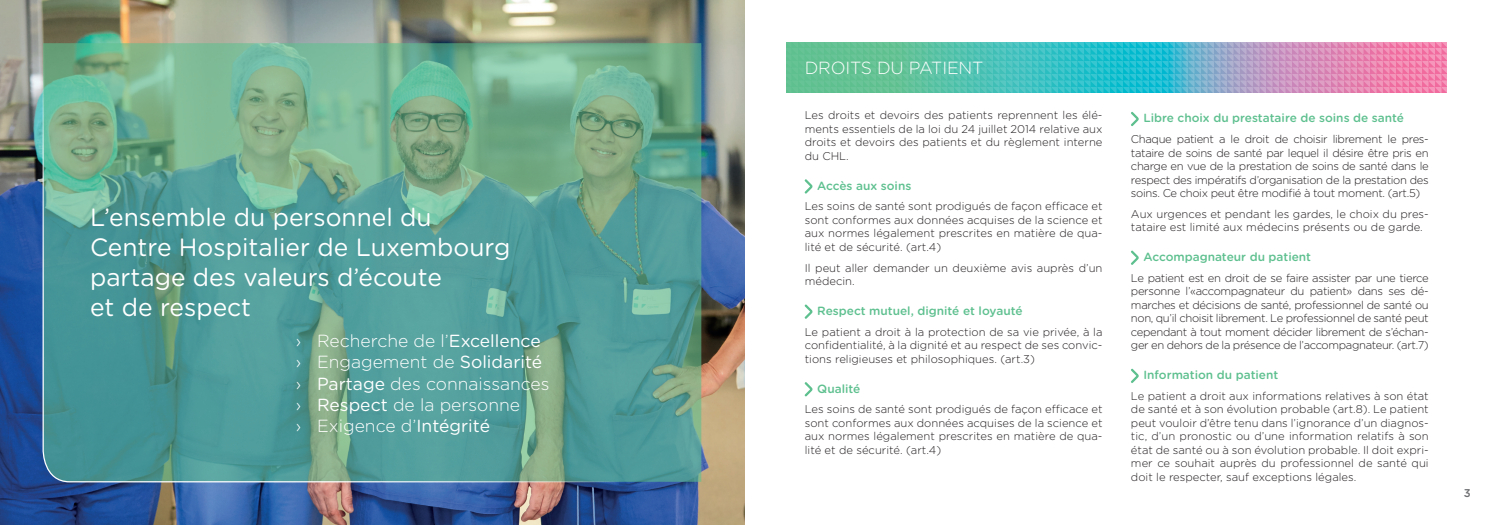
<style>
.page{position:relative;width:1489px;height:525px;background:#fff}
.page>*{position:absolute;margin:0;border:0;box-sizing:border-box;transform-origin:0 0}
.t1{font:25px/30px "Gotham Rounded";color:#fff}
.t2{font:300 17.5px "Gotham Rounded";color:#fff}
.Style_de_paragraphe{font:500 11.88px "Gotham Rounded";color:#5ec08f}
.Style_de_paragraphe-2{font:300 11.25px/13.5px "Gotham Rounded";color:#231f20;text-align:justify}
.t3{font:500 11.25px "Gotham Rounded";color:#6c6d70}
.s1{font-weight:400}
</style>
<div class="page">
<svg style="left:786px;top:42px;width:661px;height:51px"></svg>
<img style="left:0;top:0;width:744px;height:524px">
<svg style="left:42px;top:42px;width:660px;height:441px;background:#60a395"></svg>
<svg style="left:787px;top:43px;width:659px;height:49px;background:#7cafb6"></svg>
<svg style="left:804px;top:179px;width:9px;height:15px"></svg>
<svg style="left:804px;top:304px;width:9px;height:15px"></svg>
<svg style="left:804px;top:382px;width:9px;height:15px"></svg>
<svg style="left:1131px;top:111px;width:8px;height:16px"></svg>
<svg style="left:1131px;top:250px;width:8px;height:15px"></svg>
<svg style="left:1131px;top:368px;width:8px;height:15px"></svg>
<p class="t1" style="left:90px;top:201px;width:343px">L’ensemble du personnel du</p>
<p class="t1" style="left:90px;top:231px;width:422px">Centre Hospitalier de Luxembourg partage des valeurs d’écoute</p>
<p class="t1" style="left:90px;top:291px;width:163px">et de respect</p>
<p class="t2" style="left:296px;top:329px;width:246px">› Recherche de l’<span class="s1">Excellence</span></p>
<p class="t2" style="left:296px;top:350px;width:248px">› Engagement de <span class="s1">Solidarité</span></p>
<p class="t2" style="left:296px;top:371px;width:255px">› <span class="s1">Partage</span> des connaissances</p>
<p class="t2" style="left:296px;top:392px;width:226px">› <span class="s1">Respect</span> de la personne</p>
<p class="t2" style="left:296px;top:413px;width:196px">› Exigence d’<span class="s1">Intégrité</span></p>
<p class="t2" style="left:804px;top:56px;width:180px">DROITS DU PATIENT</p>
<p class="Style_de_paragraphe-2" style="left:804px;top:108px;width:299px">Les droits et devoirs des patients reprennent les élé&shy;ments essentiels de la loi du 24 juillet 2014 relative aux droits et devoirs des patients et du règlement interne du CHL.</p>
<p class="Style_de_paragraphe" style="left:817px;top:177px;width:96px">Accès aux soins</p>
<p class="Style_de_paragraphe-2" style="left:804px;top:199px;width:299px">Les soins de santé sont prodigués de façon efficace et sont conformes aux données acquises de la science et aux normes légalement prescrites en matière de qua&shy;lité et de sécurité. (art.4)</p>
<p class="Style_de_paragraphe-2" style="left:804px;top:260px;width:299px">Il peut aller demander un deuxième avis auprès d’un médecin.</p>
<p class="Style_de_paragraphe" style="left:817px;top:302px;width:207px">Respect mutuel, dignité et loyauté</p>
<p class="Style_de_paragraphe-2" style="left:804px;top:324px;width:299px">Le patient a droit à la protection de sa vie privée, à la confidentialité, à la dignité et au respect de ses convic&shy;tions religieuses et philosophiques. (art.3)</p>
<p class="Style_de_paragraphe" style="left:817px;top:380px;width:45px">Qualité</p>
<p class="Style_de_paragraphe-2" style="left:804px;top:402px;width:299px">Les soins de santé sont prodigués de façon efficace et sont conformes aux données acquises de la science et aux normes légalement prescrites en matière de qua&shy;lité et de sécurité. (art.4)</p>
<p class="Style_de_paragraphe" style="left:1143px;top:110px;width:262px">Libre choix du prestataire de soins de santé</p>
<p class="Style_de_paragraphe-2" style="left:1130px;top:132px;width:299px">Chaque patient a le droit de choisir librement le pres&shy;tataire de soins de santé par lequel il désire être pris en charge en vue de la prestation de soins de santé dans le respect des impératifs d’organisation de la prestation des soins. Ce choix peut être modifié à tout moment. (art.5)</p>
<p class="Style_de_paragraphe-2" style="left:1130px;top:206px;width:299px">Aux urgences et pendant les gardes, le choix du pres&shy;tataire est limité aux médecins présents ou de garde.</p>
<p class="Style_de_paragraphe" style="left:1143px;top:248px;width:169px">Accompagnateur du patient</p>
<p class="Style_de_paragraphe-2" style="left:1130px;top:270px;width:299px">Le patient est en droit de se faire assister par une tierce personne l’«accompagnateur du patient» dans ses dé&shy;marches et décisions de santé, professionnel de santé ou non, qu’il choisit librement. Le professionnel de santé peut cependant à tout moment décider librement de s’échan&shy;ger en dehors de la présence de l’accompagnateur. (art.7)</p>
<p class="Style_de_paragraphe" style="left:1143px;top:366px;width:136px">Information du patient</p>
<p class="Style_de_paragraphe-2" style="left:1130px;top:388px;width:299px">Le patient a droit aux informations relatives à son état de santé et à son évolution probable (art.8). Le patient peut vouloir d’être tenu dans l’ignorance d’un diagnos&shy;tic, d’un pronostic ou d’une information relatifs à son état de santé ou à son évolution probable. Il doit expri&shy;mer ce souhait auprès du professionnel de santé qui doit le respecter, sauf exceptions légales.</p>
<p class="t3" style="left:1463px;top:484px;width:8px">3</p>
</div>
